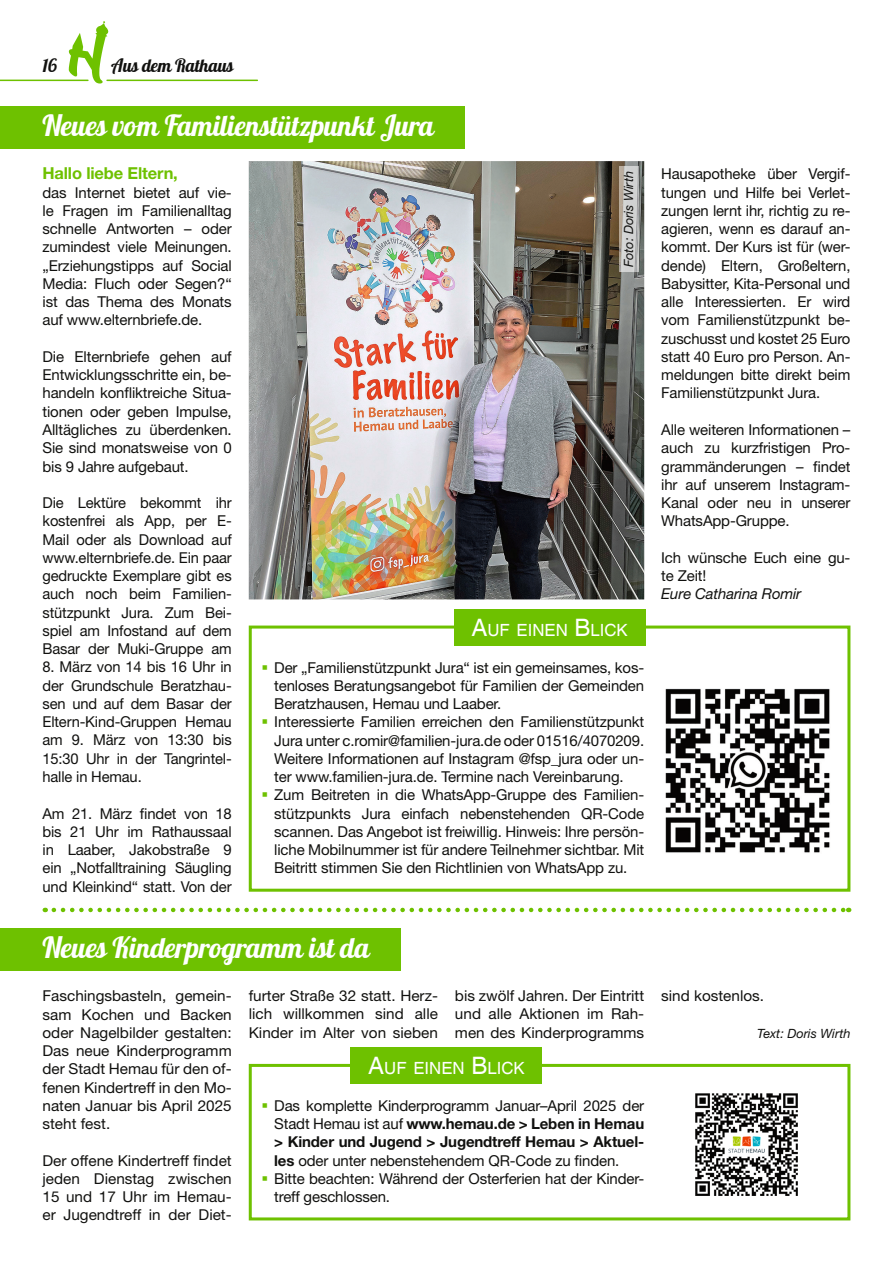
<style>
.page{position:relative;width:893px;height:1263px;background:#fff}
.page>*{position:absolute;margin:0;border:0;box-sizing:border-box;transform-origin:0 0}
.t1{font:28.5px "Galada";letter-spacing:-.01em;color:#fff}
.t2{font:18px "Galada";letter-spacing:-.01em;color:#11110f}
.t3{font:16.8px "Helvetica";color:#fff}
.t4{font:700 16.5px "Helvetica Neue LT Std";letter-spacing:-.01em;color:#6ec100}
.t5{font:15px/18.3px "Helvetica Neue LT Std";letter-spacing:-.01em;color:#11110f;text-align:justify}
.t6{font:italic 15px "Helvetica Neue LT Std";letter-spacing:-.01em;color:#11110f}
.t7{font:italic 12.75px "Helvetica Neue LT Std";color:#11110f}
.s1{font-size:24px}
.s2{font-weight:700}
</style>
<div class="page">
<hr style="left:0;top:80px;width:88px;height:1px;background:#6ec100">
<svg style="left:69px;top:21px;width:40px;height:63px"></svg>
<hr style="left:107px;top:80px;width:150px;height:1px;background:#6ec100">
<div style="left:0;top:106px;width:465px;height:43px;background:#6ec100"></div>
<img style="left:249px;top:161px;width:395px;height:438px">
<img style="left:619px;top:166px;width:20px;height:106px">
<img style="left:665px;top:688px;width:165px;height:165px">
<div style="left:249px;top:625px;width:601px;height:267px;border:3px solid #6ec100"></div>
<div style="left:454px;top:609px;width:191px;height:36px;background:#6ec100"></div>
<svg style="left:54px;top:908px;width:795px;height:4px"></svg>
<div style="left:0;top:928px;width:401px;height:43px;background:#6ec100"></div>
<div style="left:249px;top:1064px;width:601px;height:156px;border:3px solid #6ec100"></div>
<div style="left:351px;top:1047px;width:191px;height:36px;background:#6ec100"></div>
<img style="left:695px;top:1093px;width:103px;height:103px">
<p class="t2" style="left:43px;top:55px;width:16px">16</p>
<p class="t2" style="left:111px;top:55px;width:124px">Aus dem Rathaus</p>
<h1 class="t1" style="left:43px;top:109px;width:393px">Neues vom Familienstützpunkt Jura</h1>
<p class="t4" style="left:43px;top:163px;width:137px">Hallo liebe Eltern,</p>
<p class="t5" style="left:43px;top:183px;width:191px">das Internet bietet auf vie&shy;le Fragen im Familienalltag schnelle Antworten – oder zumindest viele Meinungen. „Erziehungstipps auf Social Media: Fluch oder Segen?“ ist das Thema des Monats auf www.elternbriefe.de.</p>
<p class="t5" style="left:43px;top:347px;width:191px">Die Elternbriefe gehen auf Entwicklungsschritte ein, be&shy;handeln konfliktreiche Situa&shy;tionen oder geben Impulse, Alltägliches zu überdenken.<br>Sie sind monatsweise von 0 bis 9 Jahre aufgebaut.</p>
<p class="t5" style="left:43px;top:493px;width:191px">Die Lektüre bekommt ihr kostenfrei als App, per E-Mail oder als Download auf www.elternbriefe.de. Ein paar gedruckte Exemplare gibt es auch noch beim Familien&shy;stützpunkt Jura. Zum Bei&shy;spiel am Infostand auf dem Basar der Muki-Gruppe am</p>
<p class="t5" style="left:43px;top:658px;width:191px">8. März von 14 bis 16 Uhr in der Grundschule Beratzhau&shy;sen und auf dem Basar der Eltern-Kind-Gruppen Hemau am 9. März von 13:30 bis 15:30 Uhr in der Tangrintel&shy;halle in Hemau.</p>
<p class="t5" style="left:43px;top:804px;width:191px">Am 21. März findet von 18 bis 21 Uhr im Rathaussaal in Laaber, Jakobstraße 9 ein „Notfalltraining Säugling und Kleinkind“ statt. Von der</p>
<p class="t7" style="left:621px;top:267px;width:98px;rotate:-90deg">Foto: Doris Wirth</p>
<p class="t3" style="left:471px;top:620px;width:158px"><span class="s1">A</span>UF EINEN <span class="s1">B</span>LICK</p>
<p class="t5" style="left:274px;top:658px;width:371px;text-align:left">Der „Familienstützpunkt Jura“ ist ein gemeinsames, kos&shy;tenloses Beratungsangebot für Familien der Gemeinden Beratzhausen, Hemau und Laaber.<br>Interessierte Familien erreichen den Familienstützpunkt Jura unter c.romir@familien-jura.de oder 01516/4070209.<br>Weitere Informationen auf Instagram @fsp_jura oder un&shy;ter www.familien-jura.de. Termine nach Vereinbarung.<br>Zum Beitreten in die WhatsApp-Gruppe des Familien&shy;stützpunkts Jura einfach nebenstehenden QR-Code scannen. Das Angebot ist freiwillig. Hinweis: Ihre persön&shy;liche Mobilnummer ist für andere Teilnehmer sichtbar. Mit Beitritt stimmen Sie den Richtlinien von WhatsApp zu.</p>
<p class="t5" style="left:661px;top:165px;width:191px">Hausapotheke über Vergif&shy;tungen und Hilfe bei Verlet&shy;zungen lernt ihr, richtig zu re&shy;agieren, wenn es darauf an&shy;kommt. Der Kurs ist für (wer&shy;dende) Eltern, Großeltern, Babysitter, Kita-Personal und alle Interessierten. Er wird vom Familienstützpunkt be&shy;zuschusst und kostet 25 Euro statt 40 Euro pro Person. An&shy;meldungen bitte direkt beim Familienstützpunkt Jura.</p>
<p class="t5" style="left:661px;top:420px;width:191px">Alle weiteren Informationen – auch zu kurzfristigen Pro&shy;grammänderungen – findet ihr auf unserem Instagram-Kanal oder neu in unserer WhatsApp-Gruppe.</p>
<p class="t5" style="left:661px;top:548px;width:191px">Ich wünsche Euch eine gu&shy;te Zeit!</p>
<p class="t6" style="left:661px;top:585px;width:142px">Eure Catharina Romir</p>
<h1 class="t1" style="left:43px;top:931px;width:329px">Neues Kinderprogramm ist da</h1>
<p class="t5" style="left:43px;top:986px;width:191px">Faschingsbasteln, gemein&shy;sam Kochen und Backen oder Nagelbilder gestalten:<br>Das neue Kinderprogramm der Stadt Hemau für den of&shy;fenen Kindertreff in den Mo&shy;naten Januar bis April 2025 steht fest.</p>
<p class="t5" style="left:43px;top:1151px;width:191px">Der offene Kindertreff findet jeden Dienstag zwischen 15 und 17 Uhr im Hemau&shy;er Jugendtreff in der Diet-</p>
<p class="t5" style="left:249px;top:986px;width:191px">furter Straße 32 statt. Herz&shy;lich willkommen sind alle Kinder im Alter von sieben</p>
<p class="t5" style="left:455px;top:986px;width:191px">bis zwölf Jahren. Der Eintritt und alle Aktionen im Rah&shy;men des Kinderprogramms</p>
<p class="t5" style="left:661px;top:986px;width:104px">sind kostenlos.</p>
<p class="t7" style="left:757px;top:1025px;width:95px">Text: Doris Wirth</p>
<p class="t3" style="left:368px;top:1058px;width:158px"><span class="s1">A</span>UF EINEN <span class="s1">B</span>LICK</p>
<p class="t5" style="left:274px;top:1096px;width:371px;text-align:left">Das komplette Kinderprogramm Januar–April 2025 der Stadt Hemau ist auf <span class="s2">www.hemau.de &gt; Leben in Hemau &gt; Kinder und Jugend &gt; Jugendtreff Hemau &gt; Aktuel&shy;les</span> oder unter nebenstehendem QR-Code zu finden.<br>Bitte beachten: Während der Osterferien hat der Kinder&shy;treff geschlossen.</p>
</div>
